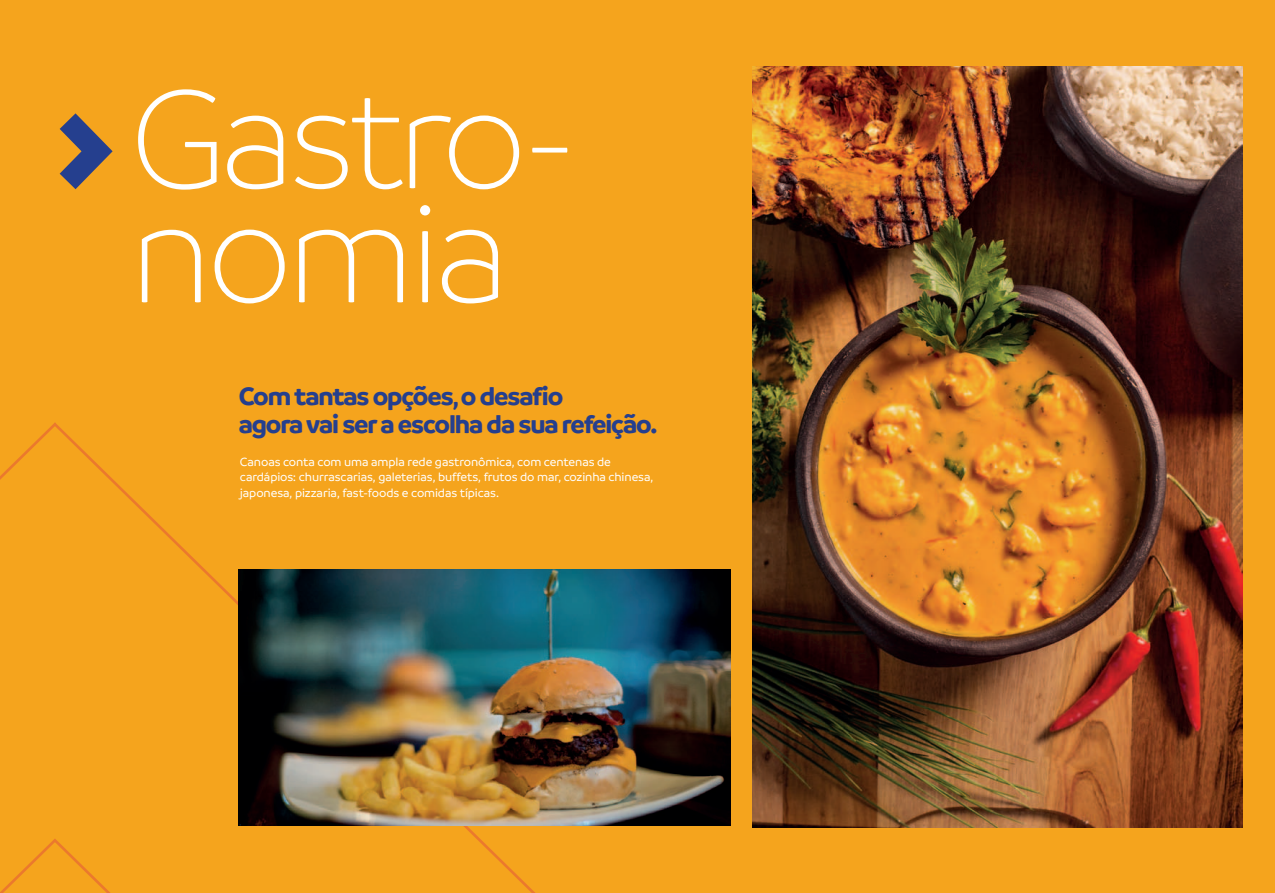
<style>
.page{position:relative;width:1275px;height:893px;background:#fff}
.page>*{position:absolute;margin:0;border:0;box-sizing:border-box;transform-origin:0 0}
.t1{font:300 150px "Branding";letter-spacing:-.04em;color:#fff}
.NOMES{font:700 27px "Branding";letter-spacing:-.04em;color:#253f8e}
.Textos{font:500 12.75px/15.3px "Branding";letter-spacing:-.005em;color:#fff}
</style>
<div class="page">
<div style="left:0;top:0;width:1275px;height:892px;background:#f5a41d"></div>
<svg style="left:0;top:422px;width:566px;height:470px"></svg>
<svg style="left:60px;top:113px;width:53px;height:76px"></svg>
<img style="left:752px;top:66px;width:491px;height:761px">
<img style="left:239px;top:569px;width:492px;height:256px">
<p class="t1" style="left:129px;top:63px;width:451px">Gastro-</p>
<p class="t1" style="left:129px;top:177px;width:381px">nomia</p>
<p class="NOMES" style="left:239px;top:380px;width:326px">Com tantas opções, o desafio</p>
<p class="NOMES" style="left:239px;top:408px;width:420px">agora vai ser a escolha da sua refeição.</p>
<p class="Textos" style="left:240px;top:454px;width:415px">Canoas conta com uma ampla rede gastronômica, com centenas de cardápios: churrascarias, galeterias, buffets, frutos do mar, cozinha chinesa, japonesa, pizzaria, fast-foods e comidas típicas.</p>
</div>
